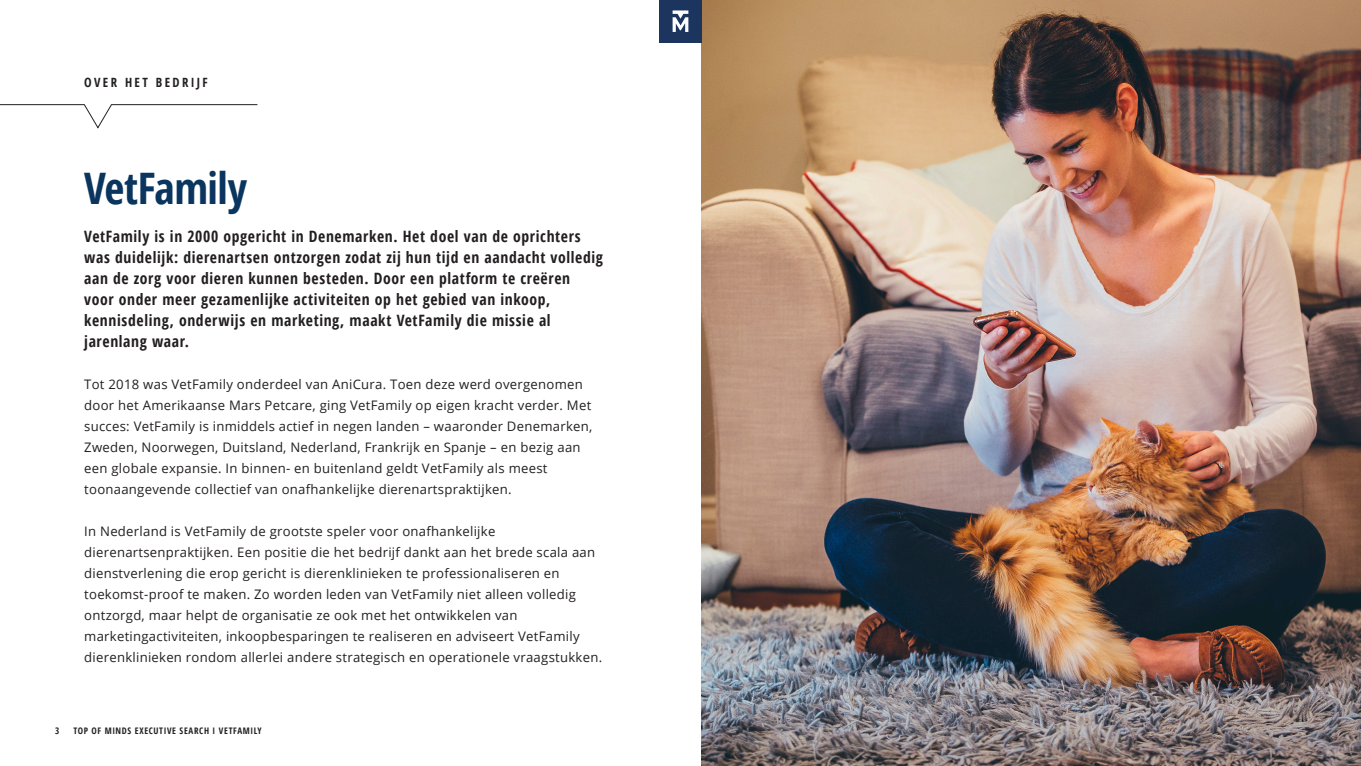
<style>
.page{position:relative;width:1361px;height:766px;background:#fff}
.page>*{position:absolute;margin:0;border:0;box-sizing:border-box;transform-origin:0 0}
.Page_header_kopie{font:700 condensed 43.42px "Open Sans";letter-spacing:-.01em;color:#0a355e}
.t1{font:700 condensed 15.67px/21px "Open Sans";letter-spacing:.04em;color:#231f20}
.t2{font:13.12px/21px "Open Sans";letter-spacing:.02em;color:#231f20}
.t3{font:700 condensed 12.75px "Open Sans";letter-spacing:.185em;color:#231f20}
.t4{font:700 condensed 9px "Open Sans";letter-spacing:.07em;color:#231f20}
</style>
<div class="page">
<svg style="left:0;top:104px;width:258px;height:24px"></svg>
<img style="left:702px;top:0;width:659px;height:765px">
<div style="left:659px;top:0;width:43px;height:43px;background:#1c355e"></div>
<svg style="left:672px;top:10px;width:16px;height:22px"></svg>
<p class="t3" style="left:84px;top:73px;width:125px">OVER HET BEDRIJF</p>
<p class="Page_header_kopie" style="left:84px;top:158px;width:164px">VetFamily</p>
<p class="t1" style="left:84px;top:225px;width:520px">VetFamily is in 2000 opgericht in Denemarken. Het doel van de oprichters was duidelijk: dierenartsen ontzorgen zodat zij hun tijd en aandacht volledig aan de zorg voor dieren kunnen besteden. Door een platform te creëren voor onder meer gezamenlijke activiteiten op het gebied van inkoop, kennisdeling, onderwijs en marketing, maakt VetFamily die missie al jarenlang waar.</p>
<p class="t2" style="left:84px;top:373px;width:509px">Tot 2018 was VetFamily onderdeel van AniCura. Toen deze werd overgenomen door het Amerikaanse Mars Petcare, ging VetFamily op eigen kracht verder. Met succes: VetFamily is inmiddels actief in negen landen – waaronder Denemarken, Zweden, Noorwegen, Duitsland, Nederland, Frankrijk en Spanje – en bezig aan een globale expansie. In binnen- en buitenland geldt VetFamily als meest toonaangevende collectief van onafhankelijke dierenartspraktijken.</p>
<p class="t2" style="left:84px;top:520px;width:519px">In Nederland is VetFamily de grootste speler voor onafhankelijke dierenartsenpraktijken. Een positie die het bedrijf dankt aan het brede scala aan dienstverlening die erop gericht is dierenklinieken te professionaliseren en toekomst-proof te maken. Zo worden leden van VetFamily niet alleen volledig ontzorgd, maar helpt de organisatie ze ook met het ontwikkelen van marketingactiviteiten, inkoopbesparingen te realiseren en adviseert VetFamily dierenklinieken rondom allerlei andere strategisch en operationele vraagstukken.</p>
<p class="t4" style="left:55px;top:724px;width:6px">3</p>
<p class="t4" style="left:73px;top:724px;width:190px">TOP OF MINDS EXECUTIVE SEARCH I VETFAMILY</p>
</div>
